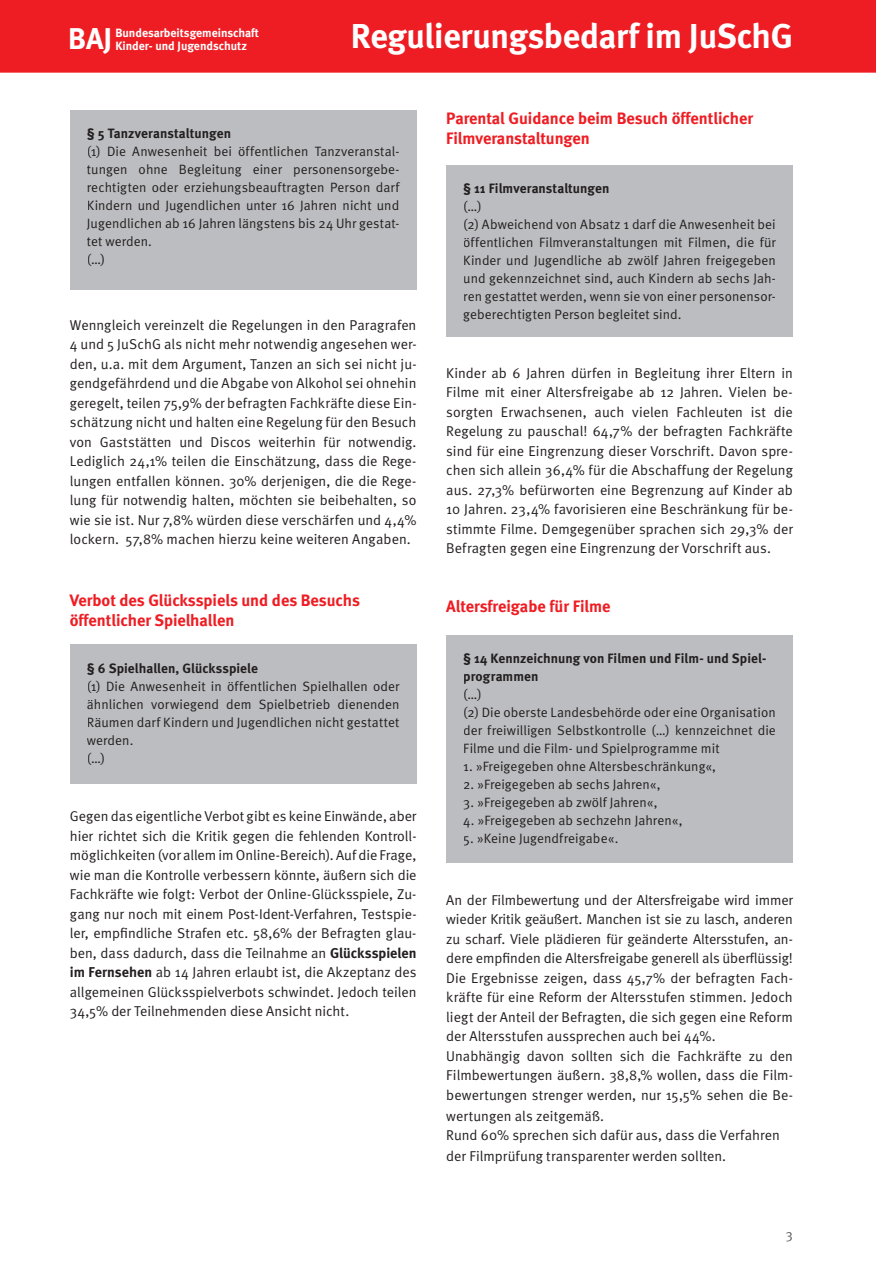
<style>
.page{position:relative;width:876px;height:1265px;background:#fff}
.page>*{position:absolute;margin:0;border:0;box-sizing:border-box;transform-origin:0 0}
.t1{font:700 34.5px "Meta";letter-spacing:-.005em;color:#fff}
.t2{font:700 30px "Meta";color:#fff}
.t3{font:700 16.5px/19.8px "Meta";color:#ee1d23}
.t4{font:14.25px/19.5px "Meta Normal";color:#231f20;text-align:justify}
.t5{font:13.5px/18px "Meta Normal";letter-spacing:.005em;color:#231f20}
.t6{font:13.5px "Meta Normal";color:#57585a}
.t7{font:700 12px/12.8px "Meta";color:#fff}
.s1{font-family:"Meta";font-weight:700}
</style>
<div class="page">
<div style="left:0;top:0;width:876px;height:73px;background:#ee1d23"></div>
<div style="left:70px;top:644px;width:346px;height:140px;background:#bcbdc0"></div>
<div style="left:446px;top:165px;width:347px;height:171px;background:#bcbdc0"></div>
<div style="left:446px;top:635px;width:347px;height:227px;background:#bcbdc0"></div>
<div style="left:70px;top:110px;width:346px;height:180px;background:#bcbdc0"></div>
<p class="t2" style="left:68px;top:27px;width:45px">BAJ</p>
<p class="t7" style="left:115px;top:27px;width:145px">Bundesarbeitsgemeinschaft<br>Kinder- und Jugendschutz</p>
<p class="t1" style="left:351px;top:22px;width:444px">Regulierungsbedarf im JuSchG</p>
<p class="t5" style="left:87px;top:126px;width:314px"><span class="s1">§ 5 Tanzveranstaltungen<br></span>(1) Die Anwesenheit bei öffentlichen Tanzveranstal&shy;tungen ohne Begleitung einer personensorgebe&shy;rechtigten oder erziehungsbeauftragten Person darf Kindern und Jugendlichen unter 16 Jahren nicht und Jugendlichen ab 16 Jahren längstens bis 24 Uhr gestat&shy;tet werden.<br>(…)</p>
<p class="t4" style="left:70px;top:316px;width:348px">Wenngleich vereinzelt die Regelungen in den Paragrafen 4 und 5 JuSchG als nicht mehr notwendig angesehen wer&shy;den, u.a. mit dem Argument, Tanzen an sich sei nicht ju&shy;gendgefährdend und die Abgabe von Alkohol sei ohnehin geregelt, teilen 75,9% der befragten Fachkräfte diese Ein&shy;schätzung nicht und halten eine Regelung für den Besuch von Gaststätten und Discos weiterhin für notwendig.<br>Lediglich 24,1% teilen die Einschätzung, dass die Rege&shy;lungen entfallen können. 30% derjenigen, die die Rege&shy;lung für notwendig halten, möchten sie beibehalten, so wie sie ist. Nur 7,8% würden diese verschärfen und 4,4% lockern. 57,8% machen hierzu keine weiteren Angaben.</p>
<p class="t3" style="left:70px;top:592px;width:292px">Verbot des Glücksspiels und des Besuchs öffentlicher Spielhallen</p>
<p class="t5" style="left:87px;top:660px;width:314px"><span class="s1">§ 6 Spielhallen, Glücksspiele<br></span>(1) Die Anwesenheit in öffentlichen Spielhallen oder ähnlichen vorwiegend dem Spielbetrieb dienenden Räumen darf Kindern und Jugendlichen nicht gestattet werden.<br>(…)</p>
<p class="t4" style="left:70px;top:807px;width:348px">Gegen das eigentliche Verbot gibt es keine Einwände, aber hier richtet sich die Kritik gegen die fehlenden Kontroll&shy;möglichkeiten (vor allem im Online-Bereich). Auf die Frage, wie man die Kontrolle verbessern könnte, äußern sich die Fachkräfte wie folgt: Verbot der Online-Glücksspiele, Zu&shy;gang nur noch mit einem Post-Ident-Verfahren, Testspie&shy;ler, empfindliche Strafen etc. 58,6% der Befragten glau&shy;ben, dass dadurch, dass die Teilnahme an <span class="s1">Glücksspielen im Fernsehen</span> ab 14 Jahren erlaubt ist, die Akzeptanz des allgemeinen Glücksspielverbots schwindet. Jedoch teilen 34,5% der Teilnehmenden diese Ansicht nicht.</p>
<p class="t3" style="left:446px;top:109px;width:308px">Parental Guidance beim Besuch öffentlicher<br>Filmveranstaltungen</p>
<p class="t5" style="left:463px;top:180px;width:314px"><span class="s1">§ 11 Filmveranstaltungen<br></span>(…)<br>(2) Abweichend von Absatz 1 darf die Anwesenheit bei öffentlichen Filmveranstaltungen mit Filmen, die für Kinder und Jugendliche ab zwölf Jahren freigegeben und gekennzeichnet sind, auch Kindern ab sechs Jah&shy;ren gestattet werden, wenn sie von einer personensor&shy;geberechtigten Person begleitet sind.</p>
<p class="t4" style="left:446px;top:364px;width:348px">Kinder ab 6 Jahren dürfen in Begleitung ihrer Eltern in Filme mit einer Altersfreigabe ab 12 Jahren. Vielen be&shy;sorgten Erwachsenen, auch vielen Fachleuten ist die Regelung zu pauschal! 64,7% der befragten Fachkräfte sind für eine Eingrenzung dieser Vorschrift. Davon spre&shy;chen sich allein 36,4% für die Abschaffung der Regelung aus. 27,3% befürworten eine Begrenzung auf Kinder ab 10 Jahren. 23,4% favorisieren eine Beschränkung für be&shy;stimmte Filme. Demgegenüber sprachen sich 29,3% der Befragten gegen eine Eingrenzung der Vorschrift aus.</p>
<p class="t3" style="left:446px;top:597px;width:166px">Altersfreigabe für Filme</p>
<p class="t5" style="left:463px;top:650px;width:314px"><span class="s1">§ 14 Kennzeichnung von Filmen und Film- und Spiel&shy;programmen<br></span>(…)<br>(2) Die oberste Landesbehörde oder eine Organisation der freiwilligen Selbstkontrolle (…) kennzeichnet die Filme und die Film- und Spielprogramme mit</p>
<p class="t5" style="left:463px;top:758px;width:254px">1. »Freigegeben ohne Altersbeschränkung«,</p>
<p class="t5" style="left:463px;top:776px;width:199px">2. »Freigegeben ab sechs Jahren«,</p>
<p class="t5" style="left:463px;top:794px;width:196px">3. »Freigegeben ab zwölf Jahren«,</p>
<p class="t5" style="left:463px;top:812px;width:221px">4. »Freigegeben ab sechzehn Jahren«,</p>
<p class="t5" style="left:463px;top:830px;width:157px">5. »Keine Jugendfreigabe«.</p>
<p class="t4" style="left:446px;top:891px;width:348px;text-align:left">An der Filmbewertung und der Altersfreigabe wird immer wieder Kritik geäußert. Manchen ist sie zu lasch, anderen zu scharf. Viele plädieren für geänderte Altersstufen, an&shy;dere empfinden die Altersfreigabe generell als überflüssig!<br>Die Ergebnisse zeigen, dass 45,7% der befragten Fach&shy;kräfte für eine Reform der Altersstufen stimmen. Jedoch liegt der Anteil der Befragten, die sich gegen eine Reform der Altersstufen aussprechen auch bei 44%.<br>Unabhängig davon sollten sich die Fachkräfte zu den Filmbewertungen äußern. 38,8,% wollen, dass die Film&shy;bewertungen strenger werden, nur 15,5% sehen die Be-</p>
<p class="t4" style="left:446px;top:1107px;width:335px">wertungen als zeitgemäß.<br>Rund 60% sprechen sich dafür aus, dass die Verfahren</p>
<p class="t4" style="left:446px;top:1147px;width:281px">der Filmprüfung transparenter werden sollten.</p>
<p class="t6" style="left:786px;top:1229px;width:8px">3</p>
</div>
